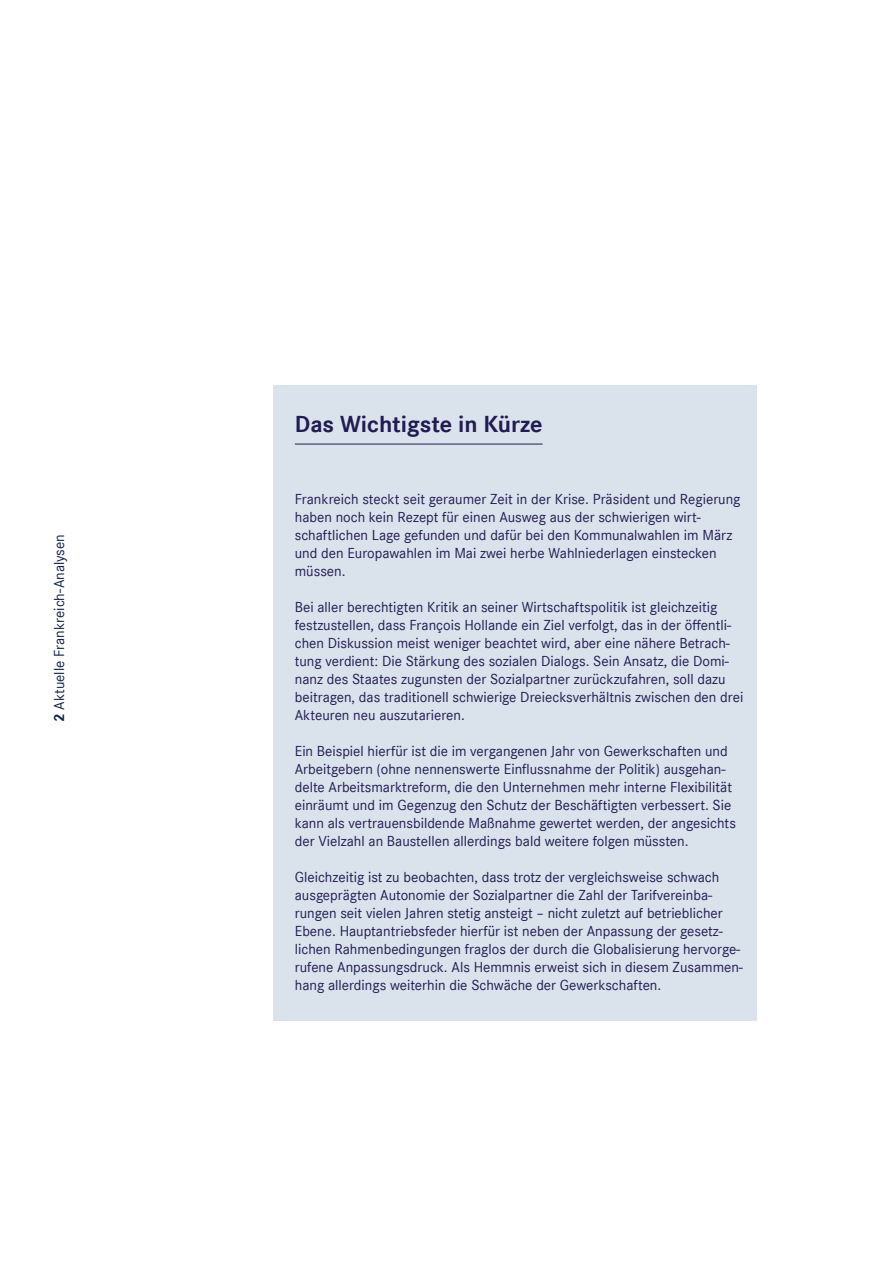
<style>
.page{position:relative;width:893px;height:1263px;background:#fff}
.page>*{position:absolute;margin:0;border:0;box-sizing:border-box;transform-origin:0 0}
.t1{font:700 24px "Corporate S";color:#211c52}
.t2{font:15px/18px "Corporate S";color:#211c52}
.t3{font:15px "Corporate S";color:#11214e}
.s1{font-weight:700}
</style>
<div class="page">
<div style="left:274px;top:385px;width:483px;height:635px;background:#dae2eb"></div>
<hr style="left:295px;top:444px;width:248px;height:1px;background:#211c52">
<p class="t3" style="left:50px;top:722px;width:189px;rotate:-90deg"><span class="s1">2</span> Aktuelle Frankreich-Analysen</p>
<h1 class="t1" style="left:295px;top:410px;width:249px">Das Wichtigste in Kürze</h1>
<p class="t2" style="left:295px;top:490px;width:447px">Frankreich steckt seit geraumer Zeit in der Krise. Präsident und Regierung haben noch kein Rezept für einen Ausweg aus der schwierigen wirt&shy;schaftlichen Lage gefunden und dafür bei den Kommunalwahlen im März und den Europawahlen im Mai zwei herbe Wahlniederlagen einstecken müssen.</p>
<p class="t2" style="left:295px;top:598px;width:450px">Bei aller berechtigten Kritik an seiner Wirtschaftspolitik ist gleichzeitig festzustellen, dass François Hollande ein Ziel verfolgt, das in der öffentli&shy;chen Diskussion meist weniger beachtet wird, aber eine nähere Betrach&shy;tung verdient: Die Stärkung des sozialen Dialogs. Sein Ansatz, die Domi&shy;nanz des Staates zugunsten der Sozialpartner zurückzufahren, soll dazu beitragen, das traditionell schwierige Dreiecksverhältnis zwischen den drei Akteuren neu auszutarieren.</p>
<p class="t2" style="left:295px;top:742px;width:443px">Ein Beispiel hierfür ist die im vergangenen Jahr von Gewerkschaften und Arbeitgebern (ohne nennenswerte Einflussnahme der Politik) ausgehan&shy;delte Arbeitsmarktreform, die den Unternehmen mehr interne Flexibilität einräumt und im Gegenzug den Schutz der Beschäftigten verbessert. Sie kann als vertrauensbildende Maßnahme gewertet werden, der angesichts der Vielzahl an Baustellen allerdings bald weitere folgen müssten.</p>
<p class="t2" style="left:295px;top:868px;width:450px">Gleichzeitig ist zu beobachten, dass trotz der vergleichsweise schwach ausgeprägten Autonomie der Sozialpartner die Zahl der Tarifvereinba&shy;rungen seit vielen Jahren stetig ansteigt – nicht zuletzt auf betrieblicher Ebene. Hauptantriebsfeder hierfür ist neben der Anpassung der gesetz&shy;lichen Rahmenbedingungen fraglos der durch die Globalisierung hervorge&shy;rufene Anpassungsdruck. Als Hemmnis erweist sich in diesem Zusammen&shy;hang allerdings weiterhin die Schwäche der Gewerkschaften.</p>
</div>
